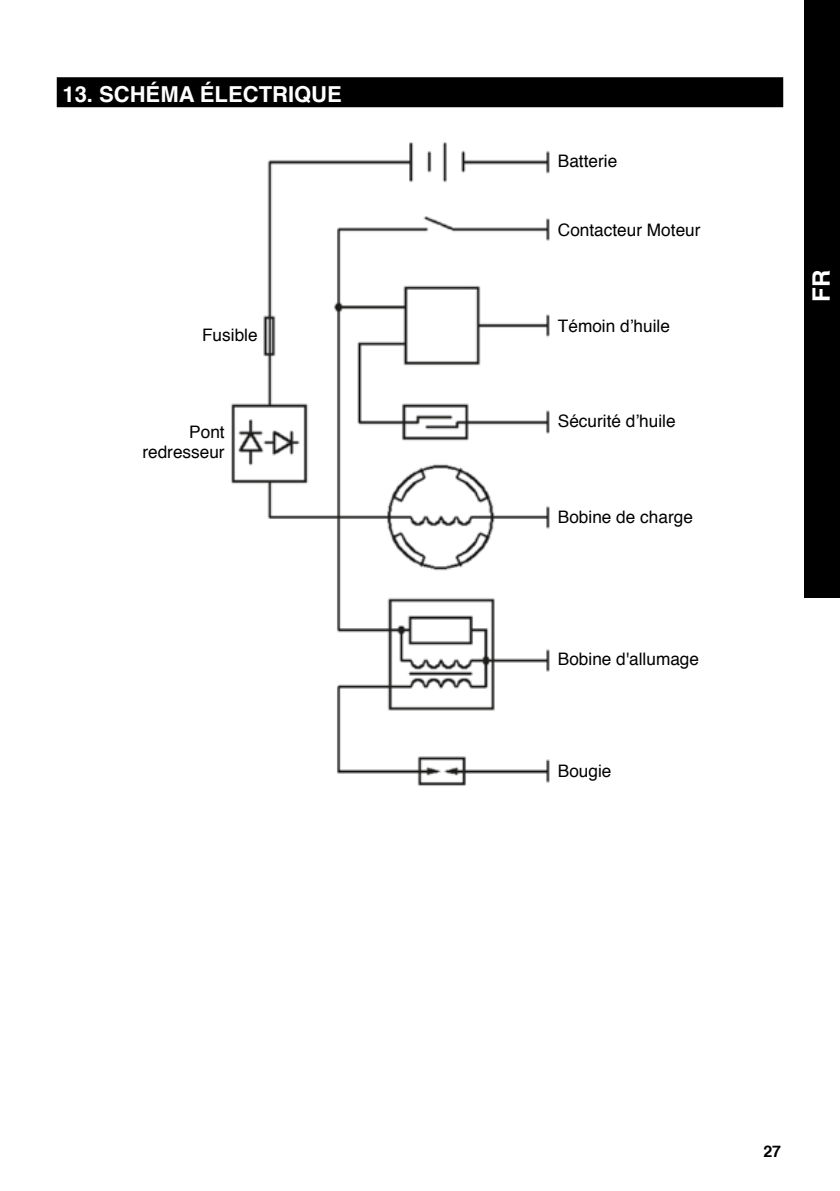
<style>
.page{position:relative;width:840px;height:1191px;background:#fff}
.page>*{position:absolute;margin:0;border:0;box-sizing:border-box;transform-origin:0 0}
.t1{font:700 24px "Helvetica";color:#fff}
.t2{font:700 22px "Helvetica";color:#fff}
.t3{font:17.2px/20.6px "Helvetica";color:#000;text-align:right}
.t4{font:700 16px "Helvetica";color:#000}
</style>
<div class="page">
<div style="left:803px;top:0;width:36px;height:597px;background:#000"></div>
<div style="left:57px;top:77px;width:725px;height:30px;background:#000"></div>
<img style="left:231px;top:142px;width:319px;height:644px">
<p class="t2" style="left:62px;top:76px;width:100px">13. schéma</p>
<p class="t2" style="left:200px;top:76px;width:15px">éle</p>
<p class="t2" style="left:242px;top:76px;width:84px">ctrique</p>
<p class="t3" style="left:202px;top:325px;width:57px">Fusible</p>
<p class="t3" style="left:142px;top:422px;width:84px">Pont redresseur</p>
<p class="t3" style="left:557px;top:151px;width:61px">Batterie</p>
<p class="t3" style="left:557px;top:220px;width:144px">Contacteur Moteur</p>
<p class="t3" style="left:557px;top:316px;width:113px">Témoin d’huile</p>
<p class="t3" style="left:557px;top:411px;width:119px">Sécurité d’huile</p>
<p class="t3" style="left:557px;top:507px;width:136px">Bobine de charge</p>
<p class="t3" style="left:557px;top:649px;width:143px">Bobine d'allumage</p>
<p class="t3" style="left:557px;top:761px;width:55px">Bougie</p>
<h1 class="t1" style="left:801px;top:301px;width:33px;rotate:-90deg">FR</h1>
<p class="t4" style="left:763px;top:1138px;width:19px">27</p>
</div>
